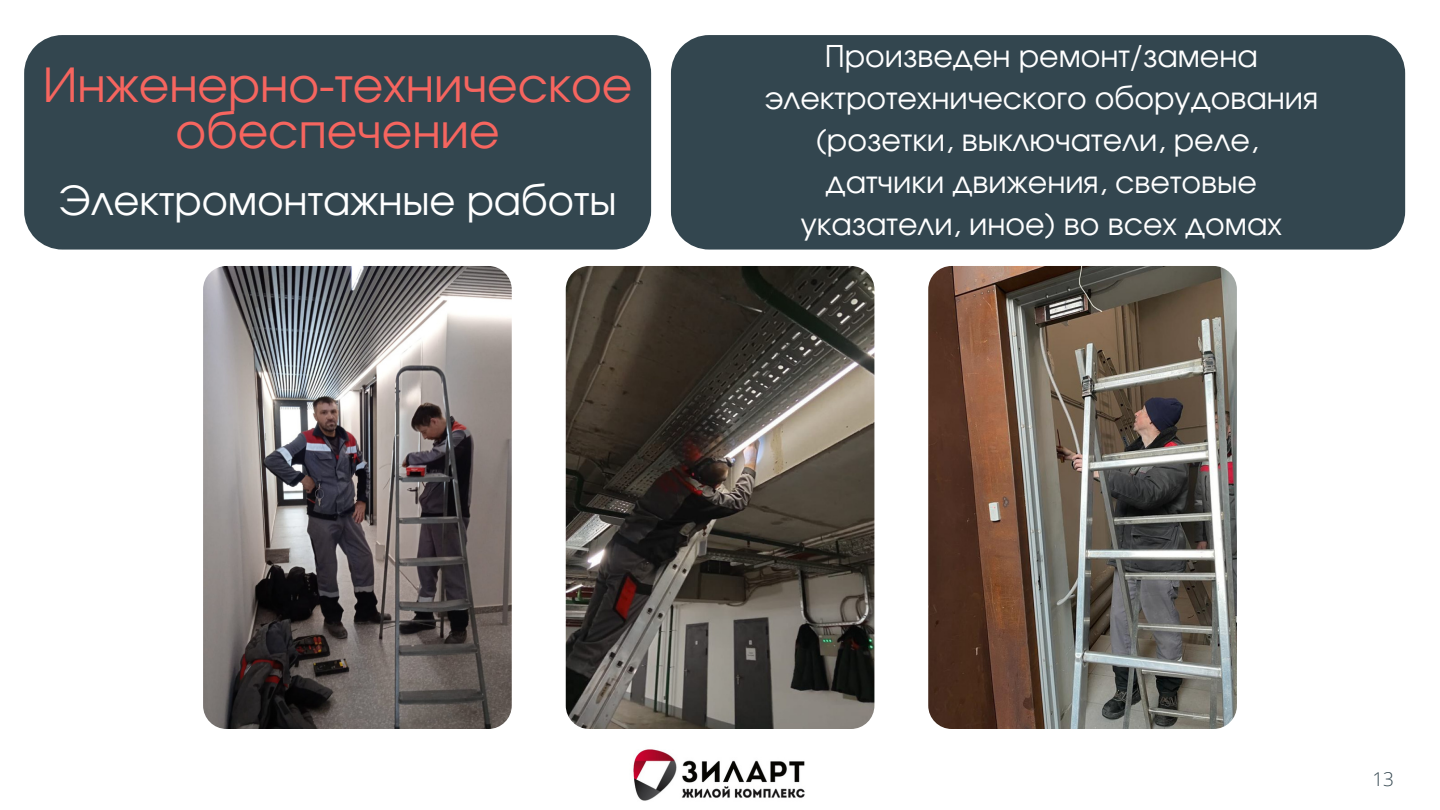
<style>
.page{position:relative;width:1440px;height:810px;background:#fff}
.page>*{position:absolute;margin:0;border:0;box-sizing:border-box;transform-origin:0 0}
.t1{font:47px/46.5px "Evolventa";color:#f6655f;text-align:center}
.t2{font:40px "Evolventa";color:#fff}
.t3{font:30px/42px "Evolventa";color:#fff;text-align:center}
.t4{font:300 19px "Open Sans";color:#33464f}
</style>
<div class="page">
<div style="left:671px;top:35px;width:734px;height:215px;background:#33464f"></div>
<div style="left:24px;top:35px;width:627px;height:215px;background:#33464f"></div>
<img style="left:633px;top:749px;width:172px;height:52px">
<img style="left:203px;top:266px;width:309px;height:463px;border-radius:23px">
<img style="left:566px;top:266px;width:308px;height:463px;border-radius:23px">
<img style="left:928px;top:266px;width:309px;height:463px;border-radius:23px">
<h1 class="t1" style="left:43px;top:65px;width:591px">Инженерно-техническое обеспечение</h1>
<h2 class="t2" style="left:59px;top:183px;width:560px">Электромонтажные работы</h2>
<p class="t3" style="left:764px;top:37px;width:555px">Произведен ремонт/замена электротехнического оборудования (розетки, выключатели, реле, датчики движения, световые указатели, иное) во всех домах</p>
<p class="t4" style="left:1372px;top:765px;width:23px">13</p>
</div>
